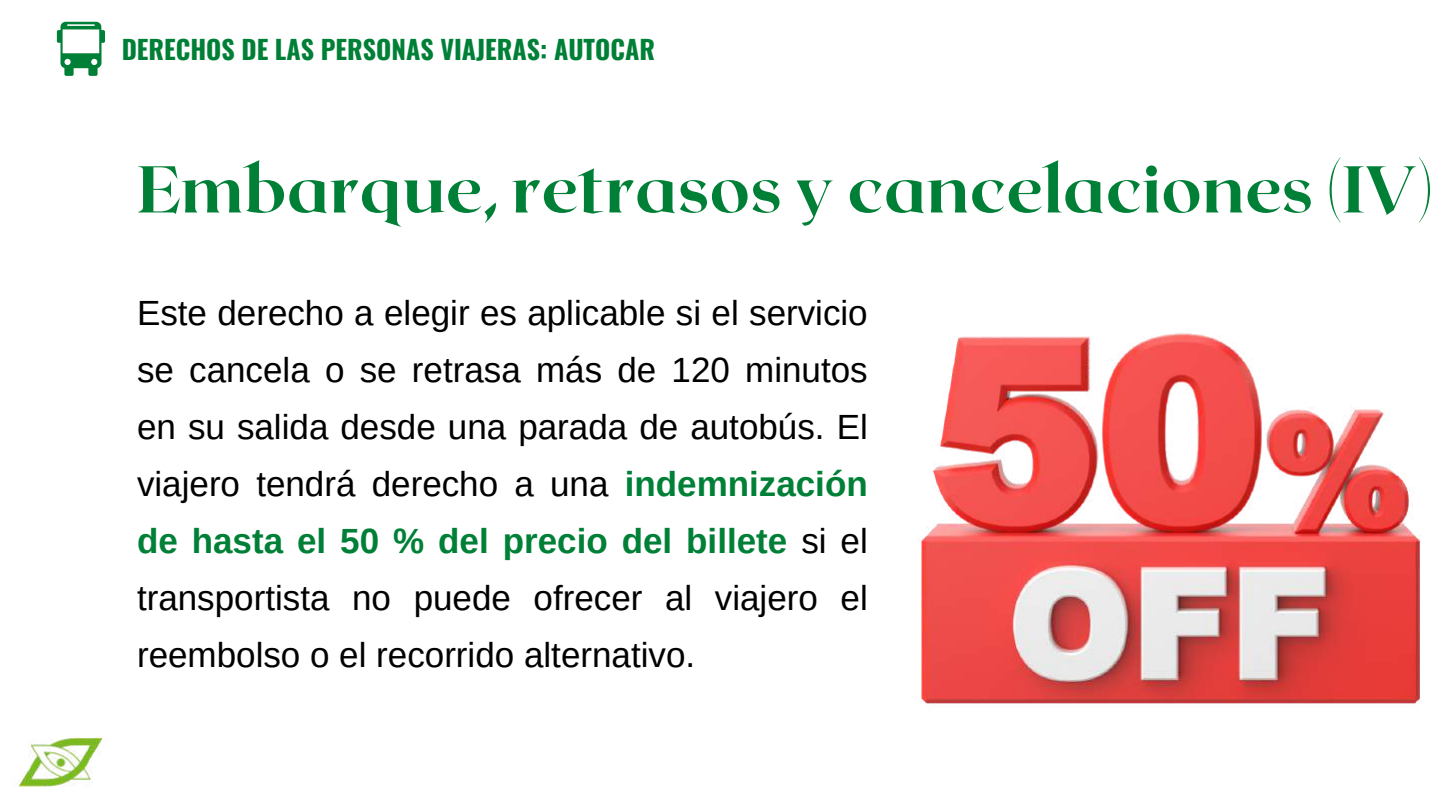
<style>
.page{position:relative;width:1440px;height:810px;background:#fff}
.page>*{position:absolute;margin:0;border:0;box-sizing:border-box;transform-origin:0 0}
.t1{font:800 66px "Roxborough CF";color:#008037}
.t2{font:35px/57px "Arimo";color:#000;text-align:justify}
.t3{font:700 26px "Oswald";color:#008037}
.s1{font-weight:700;color:#008037}
</style>
<div class="page">
<img style="left:14px;top:738px;width:89px;height:49px">
<svg style="left:57px;top:22px;width:48px;height:54px"></svg>
<img style="left:918px;top:333px;width:503px;height:372px">
<p class="t3" style="left:122px;top:29px;width:535px">DERECHOS DE LAS PERSONAS VIAJERAS: AUTOCAR</p>
<h1 class="t1" style="left:137px;top:146px;width:1298px">Embarque, retrasos y cancelaciones (IV)</h1>
<p class="t2" style="left:137px;top:285px;width:732px">Este derecho a elegir es aplicable si el servicio se cancela o se retrasa más de 120 minutos en su salida desde una parada de autobús. El viajero tendrá derecho a una <span class="s1">indemnización de hasta el 50 % del precio del billete</span> si el transportista no puede ofrecer al viajero el reembolso o el recorrido alternativo.</p>
</div>
